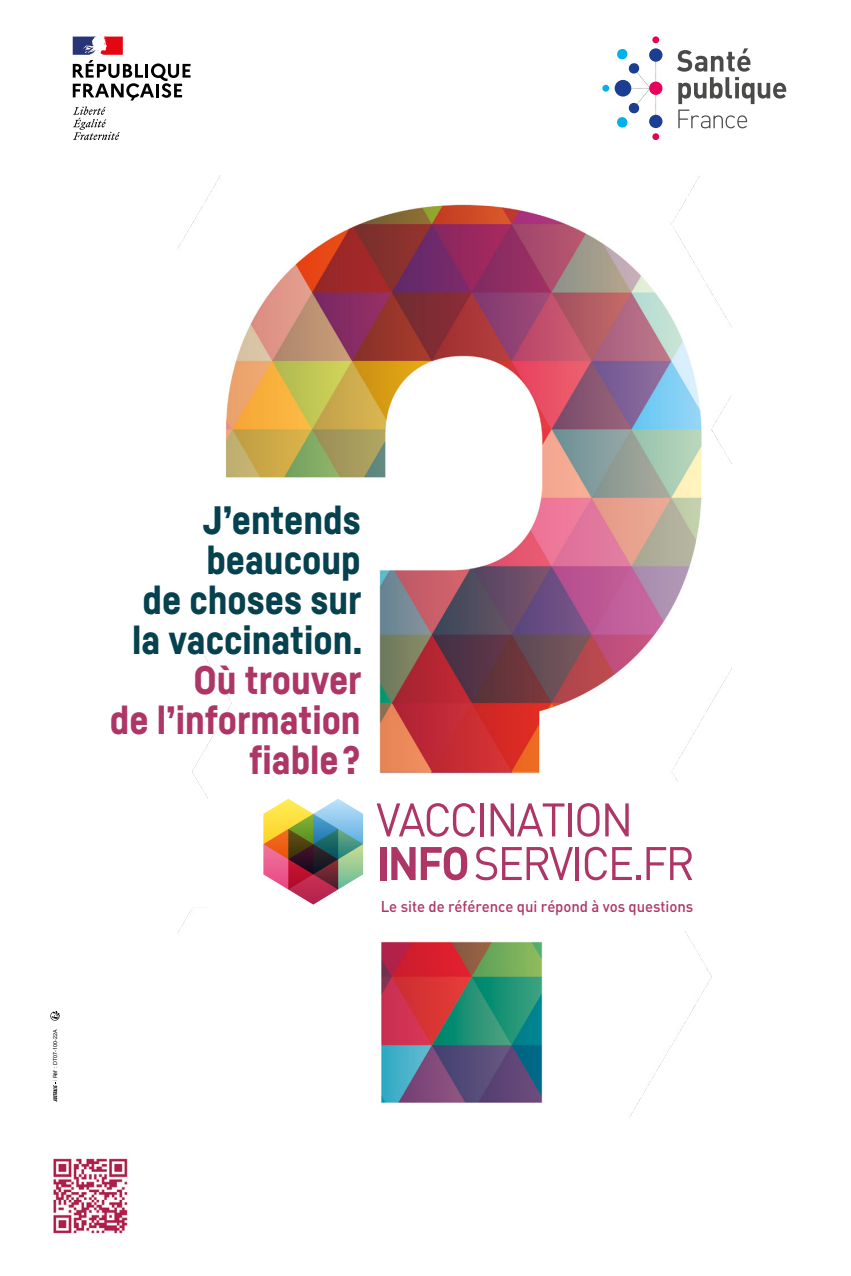
<style>
.page{position:relative;width:851px;height:1276px;background:#fff}
.page>*{position:absolute;margin:0;border:0;box-sizing:border-box;transform-origin:0 0}
.t1{font:900 39px "Fabrikat";color:#05414e}
.t2{font:900 39px "Fabrikat";color:#ae3666}
.t3{font:500 15.52px "DIN";letter-spacing:-.005em;color:#ae3666;scale:.96 1}
.t4{font:5.4px "Arial";color:#000}
</style>
<div class="page">
<img style="left:177px;top:176px;width:554px;height:941px">
<div style="left:208px;top:782px;width:519px;height:148px;background:#fff"></div>
<svg style="left:263px;top:798px;width:100px;height:106px"></svg>
<svg style="left:376px;top:803px;width:99px;height:33px"></svg>
<hr style="left:480px;top:803px;width:3px;height:33px;background:#ae3666">
<svg style="left:490px;top:803px;width:74px;height:33px"></svg>
<hr style="left:568px;top:803px;width:3px;height:33px;background:#ae3666">
<svg style="left:577px;top:803px;width:22px;height:33px"></svg>
<svg style="left:605px;top:803px;width:23px;height:33px"></svg>
<div style="left:380px;top:847px;width:6px;height:33px;background:#ae3666"></div>
<svg style="left:391px;top:847px;width:76px;height:33px"></svg>
<svg style="left:475px;top:846px;width:98px;height:34px"></svg>
<hr style="left:575px;top:847px;width:4px;height:33px;background:#ae3666">
<svg style="left:584px;top:846px;width:22px;height:34px"></svg>
<svg style="left:612px;top:847px;width:28px;height:33px"></svg>
<svg style="left:646px;top:847px;width:46px;height:33px"></svg>
<svg style="left:53px;top:1082px;width:4px;height:19px"></svg>
<svg style="left:73px;top:37px;width:117px;height:103px"></svg>
<svg style="left:655px;top:62px;width:1px;height:20px"></svg>
<svg style="left:655px;top:95px;width:1px;height:20px"></svg>
<svg style="left:614px;top:80px;width:17px;height:17px"></svg>
<div style="left:649px;top:115px;width:13px;height:13px;background:#1b3e92;border-radius:50%"></div>
<div style="left:649px;top:48px;width:13px;height:14px;background:#1b3e92;border-radius:50%"></div>
<div style="left:649px;top:82px;width:13px;height:13px;background:#e60058;border-radius:50%"></div>
<div style="left:602px;top:85px;width:7px;height:7px;background:#00b1eb;border-radius:50%"></div>
<svg style="left:616px;top:49px;width:33px;height:79px"></svg>
<div style="left:652px;top:133px;width:7px;height:7px;background:#e60058;border-radius:50%"></div>
<div style="left:652px;top:36px;width:7px;height:7px;background:#e60058;border-radius:50%"></div>
<svg style="left:677px;top:48px;width:109px;height:56px"></svg>
<svg style="left:678px;top:110px;width:69px;height:18px"></svg>
<img style="left:53px;top:1158px;width:75px;height:76px">
<svg style="left:50px;top:1010px;width:10px;height:10px"></svg>
<p class="t4" style="left:52px;top:1078px;width:50px;rotate:-90deg">Réf : DT07-100-22A</p>
<p class="t1" style="left:203px;top:495px;width:159px">J’entends</p>
<p class="t1" style="left:206px;top:535px;width:156px">beaucoup</p>
<p class="t1" style="left:142px;top:575px;width:220px">de choses sur</p>
<p class="t1" style="left:132px;top:615px;width:232px">la vaccination.</p>
<p class="t2" style="left:193px;top:655px;width:169px">Où trouver</p>
<p class="t2" style="left:110px;top:695px;width:252px">de l’information</p>
<p class="t2" style="left:249px;top:735px;width:113px">fiable ?</p>
<p class="t3" style="left:381px;top:897px;width:327px">Le site de référence qui répond à vos questions</p>
</div>
